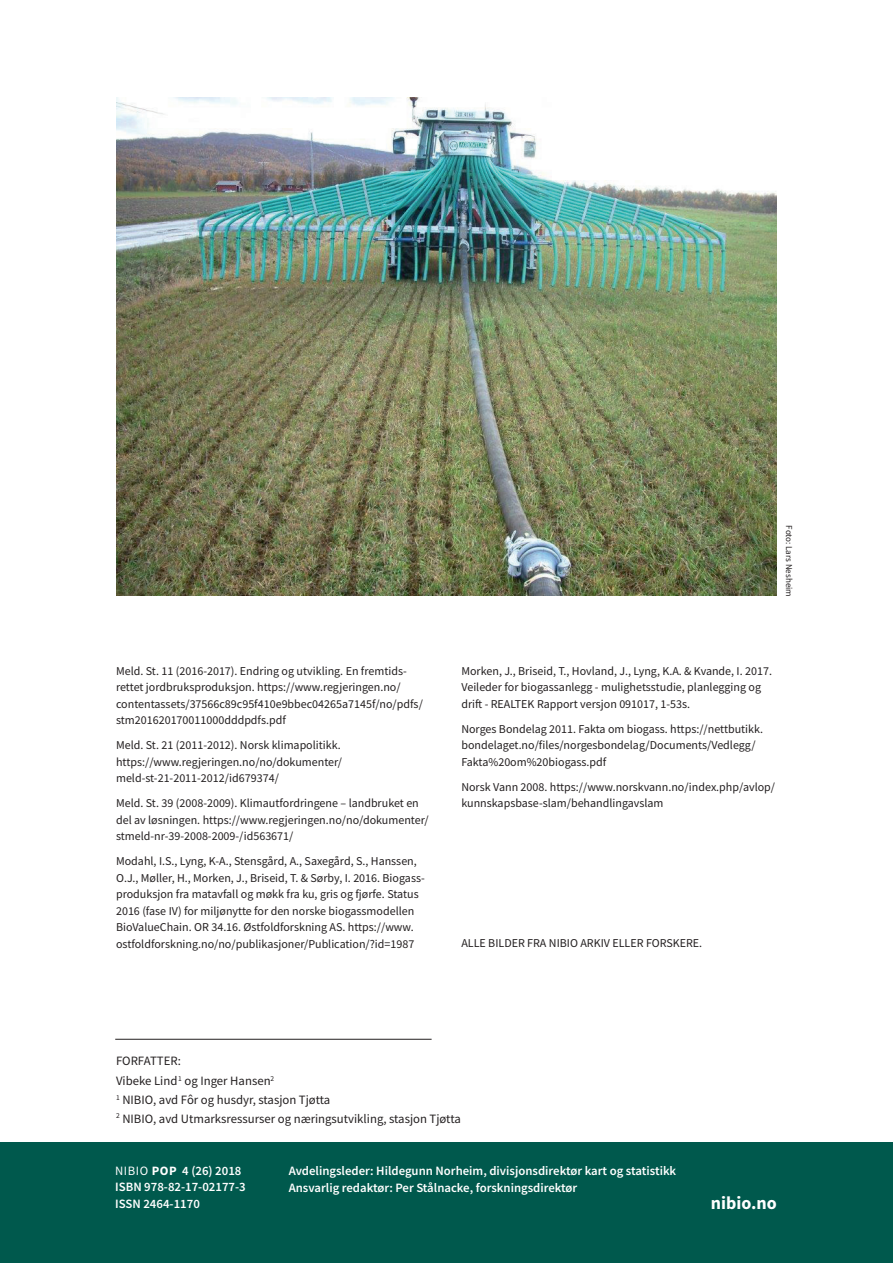
<style>
.page{position:relative;width:893px;height:1263px;background:#fff}
.page>*{position:absolute;margin:0;border:0;box-sizing:border-box;transform-origin:0 0}
.POP_kolofon_JAN_2016{font:700 18px "Source Sans Pro";color:#fff}
.POP_kolofon_JAN_2016-2{font:600 12.75px/16.5px "Source Sans Pro";color:#fff}
.POP_Brødtekst_JAN_20{font:12.75px "Source Sans Pro";color:#231f20}
.POP_forfatter{font:12.75px "Source Sans Pro";color:#231f20}
.POP_Brødtekst_JAN_20-2{font:12px/16.5px "Source Sans Pro";color:#231f20}
.POP_Bildetekst_JAN_2{font:9px "Source Sans Pro";color:#231f20}
.s1{font-weight:400}
.s2{font-weight:700}
</style>
<div class="page">
<div style="left:0;top:1142px;width:893px;height:121px;background:#00594d"></div>
<hr style="left:115px;top:1039px;width:317px;height:1px;background:#231f20">
<img style="left:116px;top:98px;width:661px;height:497px">
<p class="POP_Brødtekst_JAN_20-2" style="left:116px;top:662px;width:308px">Meld. St. 11 (2016-2017). Endring og utvikling. En fremtids&shy;rettet jordbruksproduksjon. https://www.regjeringen.no/ contentassets/37566c89c95f410e9bbec04265a7145f/no/pdfs/ stm201620170011000dddpdfs.pdf</p>
<p class="POP_Brødtekst_JAN_20-2" style="left:116px;top:737px;width:228px;text-align:justify">Meld. St. 21 (2011-2012). Norsk klimapolitikk. https://www.regjeringen.no/no/dokumenter/ meld-st-21-2011-2012/id679374/</p>
<p class="POP_Brødtekst_JAN_20-2" style="left:116px;top:795px;width:314px">Meld. St. 39 (2008-2009). Klimautfordringene – landbruket en del av løsningen. https://www.regjeringen.no/no/dokumenter/ stmeld-nr-39-2008-2009-/id563671/</p>
<p class="POP_Brødtekst_JAN_20-2" style="left:116px;top:853px;width:310px">Modahl, I.S., Lyng, K-A., Stensgård, A., Saxegård, S., Hanssen, O.J., Møller, H., Morken, J., Briseid, T. &amp; Sørby, I. 2016. Biogass&shy;produksjon fra matavfall og møkk fra ku, gris og fjørfe. Status 2016 (fase IV) for miljønytte for den norske biogassmodellen BioValueChain. OR 34.16. Østfoldforskning AS. https://www. ostfoldforskning.no/no/publikasjoner/Publication/?id=1987</p>
<p class="POP_Bildetekst_JAN_2" style="left:795px;top:525px;width:73px;rotate:90deg">Foto: Lars Nesheim</p>
<p class="POP_Brødtekst_JAN_20-2" style="left:461px;top:662px;width:312px">Morken, J., Briseid, T., Hovland, J., Lyng, K.A. &amp; Kvande, I. 2017.<br>Veileder for biogassanlegg - mulighetsstudie, planlegging og drift - REALTEK Rapport versjon 091017, 1-53s.</p>
<p class="POP_Brødtekst_JAN_20-2" style="left:461px;top:720px;width:303px">Norges Bondelag 2011. Fakta om biogass. https://nettbutikk. bondelaget.no/files/norgesbondelag/Documents/Vedlegg/<br>Fakta%20om%20biogass.pdf</p>
<p class="POP_Brødtekst_JAN_20-2" style="left:461px;top:778px;width:315px">Norsk Vann 2008. https://www.norskvann.no/index.php/avlop/ kunnskapsbase-slam/behandlingavslam</p>
<p class="POP_Brødtekst_JAN_20-2" style="left:461px;top:935px;width:242px">ALLE BILDER FRA NIBIO ARKIV ELLER FORSKERE.</p>
<p class="POP_forfatter" style="left:116px;top:1052px;width:66px">FORFATTER:</p>
<p class="POP_Brødtekst_JAN_20" style="left:116px;top:1073px;width:160px">Vibeke Lind<sup>1</sup> og Inger Hansen<sup>2</sup></p>
<p class="POP_Brødtekst_JAN_20" style="left:116px;top:1092px;width:216px"><sup>1</sup> NIBIO, avd Fôr og husdyr, stasjon Tjøtta</p>
<p class="POP_Brødtekst_JAN_20" style="left:116px;top:1110px;width:346px"><sup>2</sup> NIBIO, avd Utmarksressurser og næringsutvikling, stasjon Tjøtta</p>
<p class="POP_kolofon_JAN_2016-2" style="left:115px;top:1162px;width:132px"><span class="s1">NIBIO</span> <span class="s2">POP</span> 4 (26) 2018<br>ISBN 978-82-17-02177-3<br>ISSN 2464-1170</p>
<p class="POP_kolofon_JAN_2016-2" style="left:289px;top:1163px;width:389px">Avdelingsleder: Hildegunn Norheim, divisjonsdirektør kart og statistikk</p>
<p class="POP_kolofon_JAN_2016-2" style="left:289px;top:1179px;width:290px">Ansvarlig redaktør: Per Stålnacke, forskningsdirektør</p>
<p class="POP_kolofon_JAN_2016" style="left:711px;top:1191px;width:68px">nibio.no</p>
</div>
